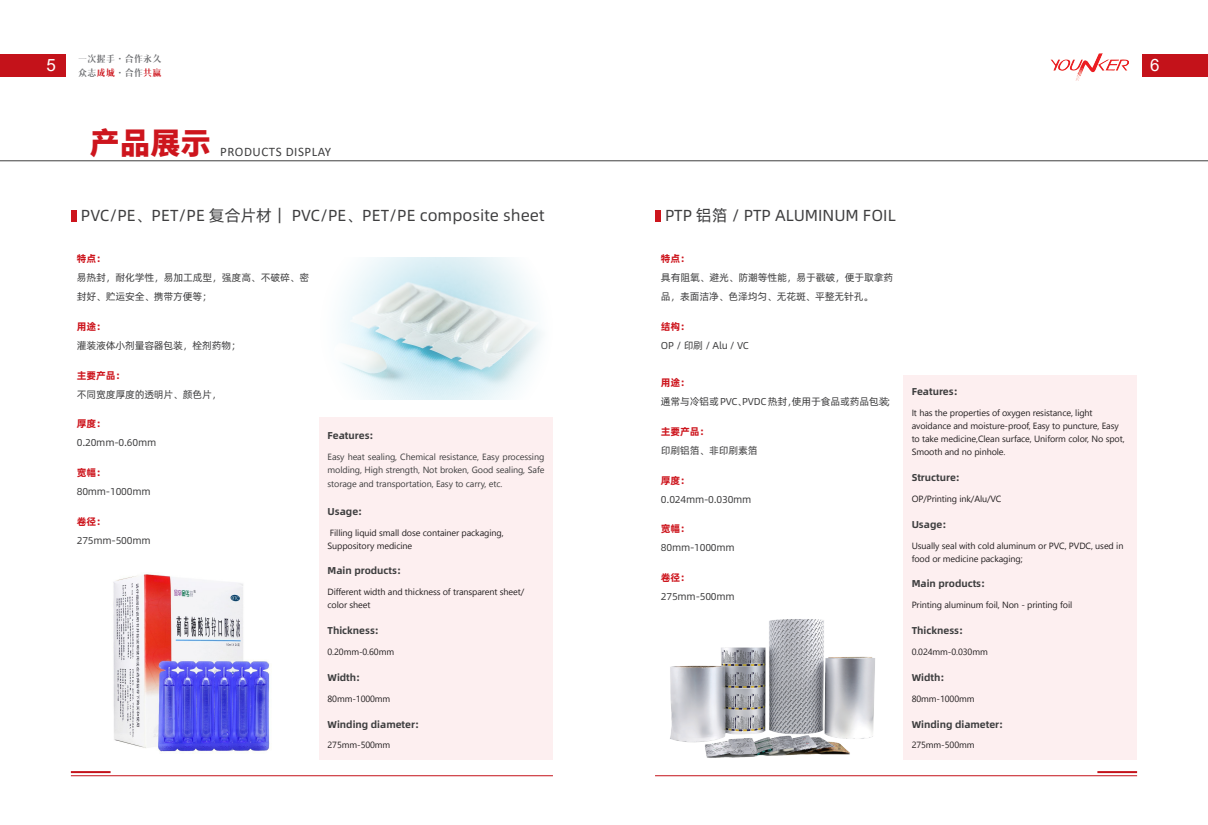
<style>
.page{position:relative;width:1208px;height:825px;background:#fff}
.page>*{position:absolute;margin:0;border:0;box-sizing:border-box;transform-origin:0 0}
.t1{font:800 30px "Source Han Sans CN";color:#cd151d}
.t2{font:17px "Arial";color:#fff}
.副标题{font:16px "Alibaba Pu Hui Ti";color:#3e3e3f}
.t3{font:13px "Calibri";letter-spacing:.04em;color:#3e3e3f}
.t4{font:10px/19px "Alibaba Pu Hui Ti";letter-spacing:-.02em;color:#3e3e3f}
.英文小标题{font:700 10px "Alibaba Pu Hui Ti";color:#3e3e3f}
.红字-特点{font:700 10px "Alibaba Pu Hui Ti";letter-spacing:-.02em;color:#cd151d}
.t5{font:9.5px "S Jrousong Z Regular";letter-spacing:.04em;color:#6c6d70}
.t6{font:9px "Segoe UI Emoji";color:#231f20}
.t7{font:9px "Segoe UI Emoji";color:#3e3e3f}
.s1{color:#cd151d}
</style>
<div class="page">
<hr style="left:71px;top:775px;width:482px;height:1px;background:#c4121a">
<hr style="left:71px;top:771px;width:40px;height:2px;background:#c4121a">
<hr style="left:655px;top:775px;width:482px;height:1px;background:#c4121a">
<hr style="left:1097px;top:771px;width:40px;height:2px;background:#c4121a">
<div style="left:319px;top:418px;width:234px;height:342px;background:#fdeff0"></div>
<div style="left:903px;top:376px;width:234px;height:384px;background:#fdeff0"></div>
<div style="left:71px;top:210px;width:6px;height:11px;background:#cd151d"></div>
<div style="left:655px;top:210px;width:5px;height:11px;background:#cd151d"></div>
<hr style="left:0;top:161px;width:1208px;height:1px;background:#3e3e3f">
<img style="left:113px;top:574px;width:157px;height:178px">
<img style="left:340px;top:257px;width:202px;height:142px">
<img style="left:670px;top:619px;width:205px;height:139px">
<div style="left:0;top:54px;width:65px;height:23px;background:#c4121a"></div>
<div style="left:1142px;top:54px;width:66px;height:23px;background:#c4121a"></div>
<img style="left:1050px;top:53px;width:78px;height:28px">
<p class="t5" style="left:78px;top:53px;width:85px">一次握手·合作永久</p>
<p class="t5" style="left:78px;top:67px;width:85px">众志<span class="s1">成城</span>·合作<span class="s1">共赢</span></p>
<p class="t2" style="left:46px;top:54px;width:11px">5</p>
<p class="t2" style="left:1150px;top:54px;width:11px">6</p>
<p class="t1" style="left:90px;top:126px;width:122px">产品展示</p>
<p class="t3" style="left:220px;top:143px;width:112px">PRODUCTS DISPLAY</p>
<p class="副标题" style="left:81px;top:204px;width:465px">PVC/PE、PET/PE 复合片材｜ PVC/PE、PET/PE composite sheet</p>
<p class="副标题" style="left:665px;top:204px;width:232px">PTP 铝箔 / PTP ALUMINUM FOIL</p>
<p class="红字-特点" style="left:77px;top:251px;width:31px">特点：</p>
<p class="t4" style="left:77px;top:268px;width:234px">易热封，耐化学性，易加工成型，强度高、不破碎、密封好、贮运安全、携带方便等；</p>
<p class="红字-特点" style="left:77px;top:318px;width:31px">用途：</p>
<p class="t4" style="left:77px;top:335px;width:166px">灌装液体小剂量容器包装，栓剂药物；</p>
<p class="红字-特点" style="left:77px;top:367px;width:50px">主要产品：</p>
<p class="t4" style="left:77px;top:384px;width:146px">不同宽度厚度的透明片、颜色片，</p>
<p class="红字-特点" style="left:77px;top:416px;width:31px">厚度：</p>
<p class="t4" style="left:77px;top:433px;width:81px">0.20mm-0.60mm</p>
<p class="红字-特点" style="left:77px;top:464px;width:31px">宽幅：</p>
<p class="t4" style="left:77px;top:481px;width:75px">80mm-1000mm</p>
<p class="红字-特点" style="left:77px;top:513px;width:31px">卷径：</p>
<p class="t4" style="left:77px;top:530px;width:75px">275mm-500mm</p>
<p class="红字-特点" style="left:661px;top:251px;width:31px">特点：</p>
<p class="t4" style="left:661px;top:268px;width:234px">具有阻氧、避光、防潮等性能，易于戳破，便于取拿药品，表面洁净、色泽均匀、无花斑、平整无针孔。</p>
<p class="红字-特点" style="left:661px;top:318px;width:31px">结构：</p>
<p class="t4" style="left:661px;top:335px;width:89px">OP / 印刷 / Alu / VC</p>
<p class="红字-特点" style="left:661px;top:375px;width:31px">用途：</p>
<p class="t4" style="left:661px;top:392px;width:236px">通常与冷铝或PVC、PVDC热封，使用于食品或药品包装；</p>
<p class="红字-特点" style="left:661px;top:424px;width:50px">主要产品：</p>
<p class="t4" style="left:661px;top:440px;width:98px">印刷铝箔、非印刷素箔</p>
<p class="红字-特点" style="left:661px;top:472px;width:31px">厚度：</p>
<p class="t4" style="left:661px;top:489px;width:92px">0.024mm-0.030mm</p>
<p class="红字-特点" style="left:661px;top:521px;width:31px">宽幅：</p>
<p class="t4" style="left:661px;top:538px;width:75px">80mm-1000mm</p>
<p class="红字-特点" style="left:661px;top:570px;width:31px">卷径：</p>
<p class="t4" style="left:661px;top:586px;width:75px">275mm-500mm</p>
<p class="英文小标题" style="left:327px;top:428px;width:48px">Features:</p>
<p class="t7" style="left:336px;top:452px;width:55px">▲ ▼ ▲ ●■</p>
<p class="t7" style="left:434px;top:452px;width:36px">● ▲▲▼ ■</p>
<p class="t7" style="left:491px;top:452px;width:49px">▲ □ ▲▲■</p>
<p class="t7" style="left:335px;top:465px;width:37px">□● ■ ★</p>
<p class="t7" style="left:386px;top:465px;width:29px">▲▼ ■▼</p>
<p class="t7" style="left:429px;top:465px;width:90px">□▼ □ ■ □□ ▲ ●■</p>
<p class="t7" style="left:327px;top:478px;width:13px">▲▼□</p>
<p class="t7" style="left:363px;top:478px;width:70px">■ ▼ ■▲ □▼▼□■</p>
<p class="t7" style="left:445px;top:478px;width:20px">▲ ▼□</p>
<p class="英文小标题" style="left:327px;top:503px;width:36px">Usage:</p>
<p class="t6" style="left:336px;top:527px;width:48px">●●■ ●❑◆ ▲</p>
<p class="t6" style="left:395px;top:527px;width:58px">●● □▲ □■▼ ■</p>
<p class="t6" style="left:491px;top:527px;width:7px">■</p>
<p class="t6" style="left:332px;top:540px;width:36px">◆ □▲▼□</p>
<p class="t6" style="left:402px;top:540px;width:7px">■</p>
<p class="英文小标题" style="left:327px;top:563px;width:75px">Main products:</p>
<p class="t6" style="left:377px;top:587px;width:32px">▼ ■ ▼</p>
<p class="t6" style="left:423px;top:587px;width:50px">■ ▲▲ □ ▼ ■▲</p>
<p class="t6" style="left:489px;top:587px;width:16px">■▼ ▲</p>
<p class="t6" style="left:331px;top:600px;width:23px">□●□ ▲</p>
<p class="英文小标题" style="left:327px;top:623px;width:53px">Thickness:</p>
<p class="英文小标题" style="left:327px;top:669px;width:34px">Width:</p>
<p class="英文小标题" style="left:327px;top:716px;width:93px">Winding diameter:</p>
<p class="英文小标题" style="left:911px;top:384px;width:48px">Features:</p>
<p class="t6" style="left:914px;top:408px;width:25px">▼ ▲ ▼</p>
<p class="t6" style="left:958px;top:408px;width:51px">□ ▼▲ □ □</p>
<p class="t6" style="left:1025px;top:408px;width:39px">■ ▲▲▼ ■</p>
<p class="t6" style="left:978px;top:421px;width:21px">□ ▲▼◆</p>
<p class="t6" style="left:1041px;top:421px;width:50px">▲ ▼□ ◆■ ▼◆</p>
<p class="t6" style="left:911px;top:434px;width:15px">▼□ ▼</p>
<p class="t6" style="left:966px;top:434px;width:46px">■ ●■ ▲◆</p>
<p class="t6" style="left:1072px;top:434px;width:14px">□●□</p>
<p class="t6" style="left:1098px;top:434px;width:26px">□ ▲ □▼</p>
<p class="t6" style="left:924px;top:447px;width:15px">□□▼</p>
<p class="t6" style="left:949px;top:447px;width:51px">■ ■□ ■ □●</p>
<p class="英文小标题" style="left:911px;top:470px;width:50px">Structure:</p>
<p class="t6" style="left:937px;top:493px;width:31px">■▼■ ■</p>
<p class="英文小标题" style="left:911px;top:516px;width:36px">Usage:</p>
<p class="t6" style="left:917px;top:540px;width:54px">▲◆ ●● ▲ ● ▼</p>
<p class="t6" style="left:1001px;top:540px;width:44px">●◆ ■◆ □</p>
<p class="t6" style="left:1118px;top:540px;width:7px">■</p>
<p class="t6" style="left:914px;top:553px;width:25px">□□ □</p>
<p class="t6" style="left:968px;top:553px;width:7px">■</p>
<p class="t6" style="left:1010px;top:553px;width:7px">■</p>
<p class="英文小标题" style="left:911px;top:576px;width:75px">Main products:</p>
<p class="t6" style="left:921px;top:600px;width:17px">■▼■</p>
<p class="t6" style="left:949px;top:600px;width:28px">●◆ ■◆</p>
<p class="t6" style="left:988px;top:600px;width:32px">□● □■</p>
<p class="t6" style="left:1037px;top:600px;width:36px">■▼■ □●</p>
<p class="英文小标题" style="left:911px;top:623px;width:53px">Thickness:</p>
<p class="英文小标题" style="left:911px;top:669px;width:34px">Width:</p>
<p class="英文小标题" style="left:911px;top:716px;width:93px">Winding diameter:</p>
</div>
